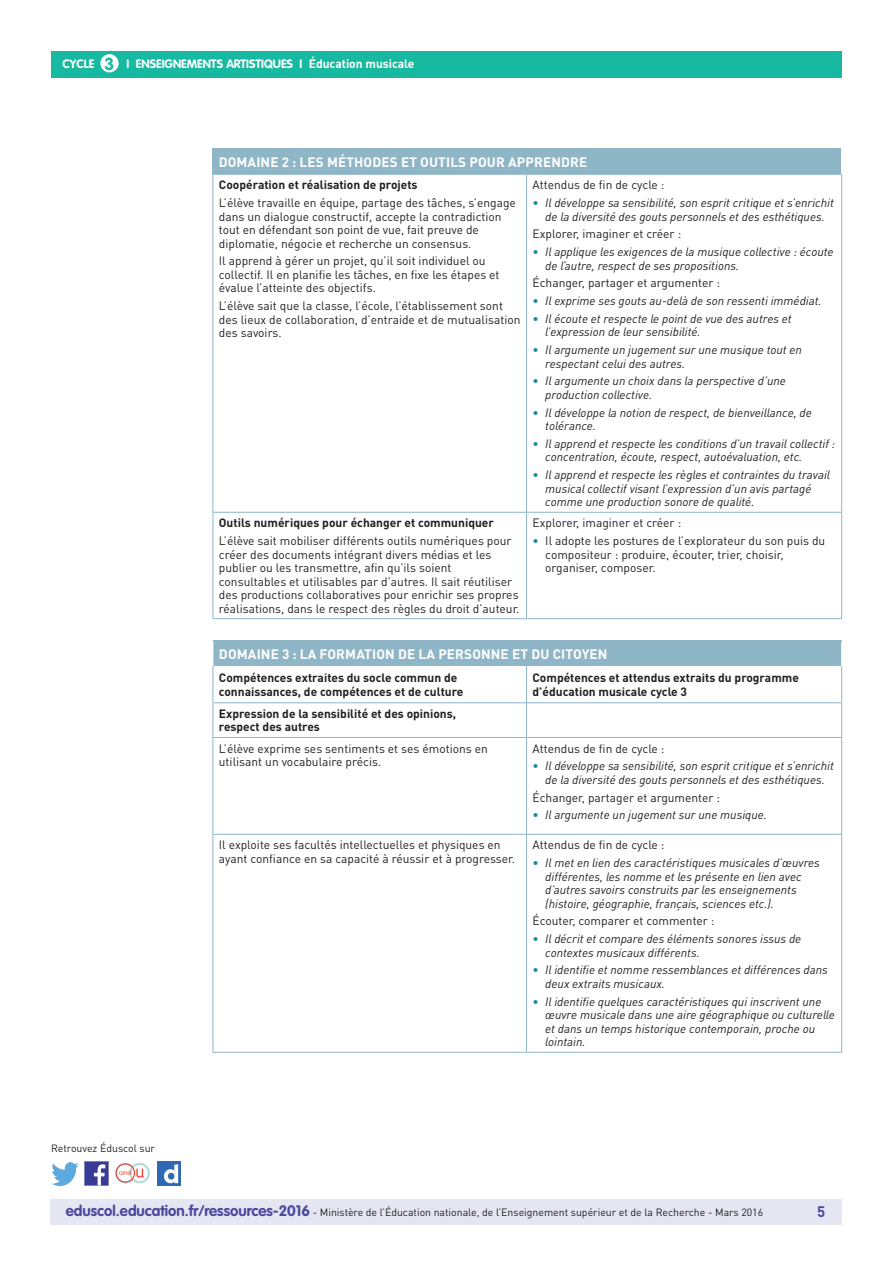
<style>
.page{position:relative;width:893px;height:1263px;background:#fff}
.page>*{position:absolute;margin:0;border:0;box-sizing:border-box;transform-origin:0 0}
.t1{font:700 15px "DIN Pro";color:#4a489e}
.t2{font:700 13.5px "DIN Pro";letter-spacing:.01em;color:#fff}
.t3{font:italic 12px/13.5px "DIN Pro";color:#231f20}
.t4{font:12px/13.5px "DIN Pro";color:#231f20}
.t5{font:700 12px/13.5px "DIN Pro";color:#231f20}
.t6{font:700 12px "VAG Rounded Std";color:#fff}
.t7{font:10.5px "DIN Pro";color:#231f20}
.s1{font-size:17.25px;color:#17baa1}
.s2{font-family:"DIN Pro"}
.s3{font-style:normal;color:#16879f}
.s4{color:#16879f}
.s5{font-family:"VAG Rounded Std";font-weight:700;font-size:15px;color:#4a489e}
</style>
<div class="page">
<div style="left:50px;top:1199px;width:791px;height:26px;background:#e6e5f2"></div>
<div style="left:51px;top:51px;width:791px;height:27px;background:#17baa1"></div>
<div style="left:100px;top:54px;width:19px;height:18px;background:#fff;border-radius:50%"></div>
<img style="left:85px;top:1162px;width:23px;height:23px">
<img style="left:51px;top:1163px;width:28px;height:22px">
<img style="left:158px;top:1162px;width:22px;height:23px">
<img style="left:115px;top:1163px;width:35px;height:21px">
<hr style="left:213px;top:175px;width:1px;height:337px;background:#8fb6c6">
<hr style="left:526px;top:175px;width:1px;height:337px;background:#8fb6c6">
<hr style="left:841px;top:175px;width:1px;height:337px;background:#8fb6c6">
<hr style="left:213px;top:512px;width:313px;height:1px;background:#8fb6c6">
<hr style="left:213px;top:513px;width:1px;height:105px;background:#8fb6c6">
<hr style="left:526px;top:512px;width:316px;height:1px;background:#8fb6c6">
<hr style="left:526px;top:513px;width:1px;height:105px;background:#8fb6c6">
<hr style="left:841px;top:513px;width:1px;height:105px;background:#8fb6c6">
<hr style="left:213px;top:618px;width:313px;height:1px;background:#8fb6c6">
<hr style="left:526px;top:618px;width:316px;height:1px;background:#8fb6c6">
<hr style="left:213px;top:174px;width:313px;height:1px;background:#8fb6c6">
<hr style="left:526px;top:174px;width:316px;height:1px;background:#8fb6c6">
<div style="left:213px;top:642px;width:629px;height:24px;background:#8fb6c6"></div>
<hr style="left:213px;top:703px;width:1px;height:34px;background:#8fb6c6">
<hr style="left:526px;top:703px;width:1px;height:34px;background:#8fb6c6">
<hr style="left:841px;top:703px;width:1px;height:34px;background:#8fb6c6">
<hr style="left:213px;top:737px;width:313px;height:1px;background:#8fb6c6">
<hr style="left:213px;top:738px;width:1px;height:96px;background:#8fb6c6">
<hr style="left:526px;top:737px;width:316px;height:1px;background:#8fb6c6">
<hr style="left:526px;top:738px;width:1px;height:96px;background:#8fb6c6">
<hr style="left:841px;top:738px;width:1px;height:96px;background:#8fb6c6">
<hr style="left:213px;top:834px;width:313px;height:1px;background:#8fb6c6">
<hr style="left:213px;top:835px;width:1px;height:217px;background:#8fb6c6">
<hr style="left:526px;top:834px;width:316px;height:1px;background:#8fb6c6">
<hr style="left:526px;top:835px;width:1px;height:217px;background:#8fb6c6">
<hr style="left:841px;top:835px;width:1px;height:217px;background:#8fb6c6">
<hr style="left:213px;top:666px;width:1px;height:36px;background:#8fb6c6">
<hr style="left:526px;top:666px;width:1px;height:36px;background:#8fb6c6">
<hr style="left:841px;top:666px;width:1px;height:36px;background:#8fb6c6">
<hr style="left:213px;top:702px;width:313px;height:1px;background:#8fb6c6">
<hr style="left:526px;top:702px;width:316px;height:1px;background:#8fb6c6">
<hr style="left:213px;top:1052px;width:313px;height:1px;background:#8fb6c6">
<hr style="left:526px;top:1052px;width:316px;height:1px;background:#8fb6c6">
<hr style="left:213px;top:641px;width:313px;height:1px;background:#8fb6c6">
<hr style="left:526px;top:641px;width:316px;height:1px;background:#8fb6c6">
<div style="left:213px;top:149px;width:628px;height:25px;background:#8fb6c6"></div>
<p class="t6" style="left:63px;top:57px;width:353px">CYCLE <span class="s1">3</span> I Enseignements artistiques I <span class="s2">Éducation musicale</span></p>
<p class="t2" style="left:219px;top:153px;width:155px">Domai ne 2 : Les méthode</p>
<p class="t2" style="left:390px;top:153px;width:90px">s et outils pour</p>
<p class="t2" style="left:508px;top:153px;width:10px">appre</p>
<p class="t2" style="left:551px;top:153px;width:19px">ndre</p>
<p class="t5" style="left:219px;top:178px;width:200px">Coopération et réalisation de projets</p>
<p class="t4" style="left:219px;top:196px;width:298px">L’élève travaille en équipe, partage des tâches, s’engage dans un dialogue constructif, accepte la contradiction tout en défendant son point de vue, fait preuve de diplomatie, négocie et recherche un consensus.</p>
<p class="t4" style="left:219px;top:254px;width:282px">Il apprend à gérer un projet, qu’il soit individuel ou collectif. Il en planifie les tâches, en fixe les étapes et évalue l’atteinte des objectifs.</p>
<p class="t4" style="left:219px;top:299px;width:303px">L’élève sait que la classe, l’école, l’établissement sont des lieux de collaboration, d’entraide et de mutualisation des savoirs.</p>
<p class="t5" style="left:219px;top:516px;width:277px">Outils numériques pour échanger et communiquer</p>
<p class="t4" style="left:219px;top:534px;width:302px">L’élève sait mobiliser différents outils numériques pour créer des documents intégrant divers médias et les publier ou les transmettre, afin qu’ils soient consultables et utilisables par d’autres. Il sait réutiliser des productions collaboratives pour enrichir ses propres réalisations, dans le respect des règles du droit d’auteur.</p>
<p class="t4" style="left:532px;top:178px;width:133px">Attendus de fin de cycle :</p>
<p class="t3" style="left:532px;top:196px;width:303px;text-align:center"><span class="s3">•</span> Il développe sa sensibilité, son esprit critique et s’enrichit de la diversité des gouts personnels et des esthétiques.</p>
<p class="t4" style="left:532px;top:227px;width:150px">Explorer, imaginer et créer :</p>
<p class="t3" style="left:545px;top:245px;width:290px;text-indent:-13px"><span class="s3">•</span> Il applique les exigences de la musique collective : écoute de l’autre, respect de ses propositions.</p>
<p class="t4" style="left:532px;top:276px;width:189px">Échanger, partager et argumenter :</p>
<p class="t3" style="left:532px;top:294px;width:291px"><span class="s3">•</span> Il exprime ses gouts au-delà de son ressenti immédiat.</p>
<p class="t3" style="left:545px;top:312px;width:248px;text-indent:-13px"><span class="s3">•</span> Il écoute et respecte le point de vue des autres et l’expression de leur sensibilité.</p>
<p class="t3" style="left:545px;top:343px;width:258px;text-indent:-13px"><span class="s3">•</span> Il argumente un jugement sur une musique tout en respectant celui des autres.</p>
<p class="t3" style="left:545px;top:374px;width:242px;text-indent:-13px"><span class="s3">•</span> Il argumente un choix dans la perspective d’une production collective.</p>
<p class="t3" style="left:545px;top:405px;width:268px;text-indent:-13px"><span class="s3">•</span> Il développe la notion de respect, de bienveillance, de tolérance.</p>
<p class="t3" style="left:545px;top:437px;width:291px;text-indent:-13px"><span class="s3">•</span> Il apprend et respecte les conditions d’un travail collectif : concentration, écoute, respect, autoévaluation, etc.</p>
<p class="t3" style="left:545px;top:468px;width:286px;text-indent:-13px"><span class="s3">•</span> Il apprend et respecte les règles et contraintes du travail musical collectif visant l’expression d’un avis partagé comme une production sonore de qualité.</p>
<p class="t4" style="left:532px;top:516px;width:150px">Explorer, imaginer et créer :</p>
<p class="t4" style="left:545px;top:534px;width:282px;text-indent:-13px"><span class="s4">•</span> Il adopte les postures de l’explorateur du son puis du compositeur : produire, écouter, trier, choisir, organiser, composer.</p>
<p class="t2" style="left:219px;top:645px;width:229px">Domai ne 3 : La formation de la per</p>
<p class="t2" style="left:464px;top:645px;width:145px">sonne et du citoyen</p>
<p class="t5" style="left:219px;top:671px;width:246px">Compétences extraites du socle commun de connaissances, de compétences et de culture</p>
<p class="t5" style="left:532px;top:671px;width:268px">Compétences et attendus extraits du programme d’éducation musicale cycle 3</p>
<p class="t5" style="left:219px;top:706px;width:239px">Expression de la sensibilité et des opinions, respect des autres</p>
<p class="t4" style="left:219px;top:741px;width:271px">L’élève exprime ses sentiments et ses émotions en utilisant un vocabulaire précis.</p>
<p class="t4" style="left:532px;top:741px;width:133px">Attendus de fin de cycle :</p>
<p class="t3" style="left:532px;top:759px;width:303px;text-align:center"><span class="s3">•</span> Il développe sa sensibilité, son esprit critique et s’enrichit de la diversité des gouts personnels et des esthétiques.</p>
<p class="t4" style="left:532px;top:790px;width:189px">Échanger, partager et argumenter :</p>
<p class="t3" style="left:532px;top:808px;width:236px"><span class="s3">•</span> Il argumente un jugement sur une musique.</p>
<p class="t7" style="left:51px;top:1141px;width:106px">Retrouvez Éduscol sur</p>
<p class="t4" style="left:219px;top:838px;width:298px">Il exploite ses facultés intellectuelles et physiques en ayant confiance en sa capacité à réussir et à progresser.</p>
<p class="t4" style="left:532px;top:838px;width:133px">Attendus de fin de cycle :</p>
<p class="t3" style="left:545px;top:856px;width:276px;text-indent:-13px"><span class="s3">•</span> Il met en lien des caractéristiques musicales d’œuvres différentes, les nomme et les présente en lien avec d’autres savoirs construits par les enseignements (histoire, géographie, français, sciences etc.).</p>
<p class="t4" style="left:532px;top:914px;width:183px">Écouter, comparer et commenter :</p>
<p class="t3" style="left:545px;top:932px;width:258px;text-indent:-13px"><span class="s3">•</span> Il décrit et compare des éléments sonores issus de contextes musicaux différents.</p>
<p class="t3" style="left:545px;top:963px;width:284px;text-indent:-13px"><span class="s3">•</span> Il identifie et nomme ressemblances et différences dans deux extraits musicaux.</p>
<p class="t3" style="left:545px;top:994px;width:291px;text-indent:-13px"><span class="s3">•</span> Il identifie quelques caractéristiques qui inscrivent une œuvre musicale dans une aire géographique ou culturelle et dans un temps historique contemporain, proche ou lointain.</p>
<p class="t7" style="left:66px;top:1205px;width:699px"><span class="s5">eduscol.education.fr/ressources-2016</span> - Ministère de l’Éducation nationale, de l’Enseignement supérieur et de la Recherche - Mars 2016</p>
<p class="t1" style="left:817px;top:1201px;width:10px">5</p>
</div>
